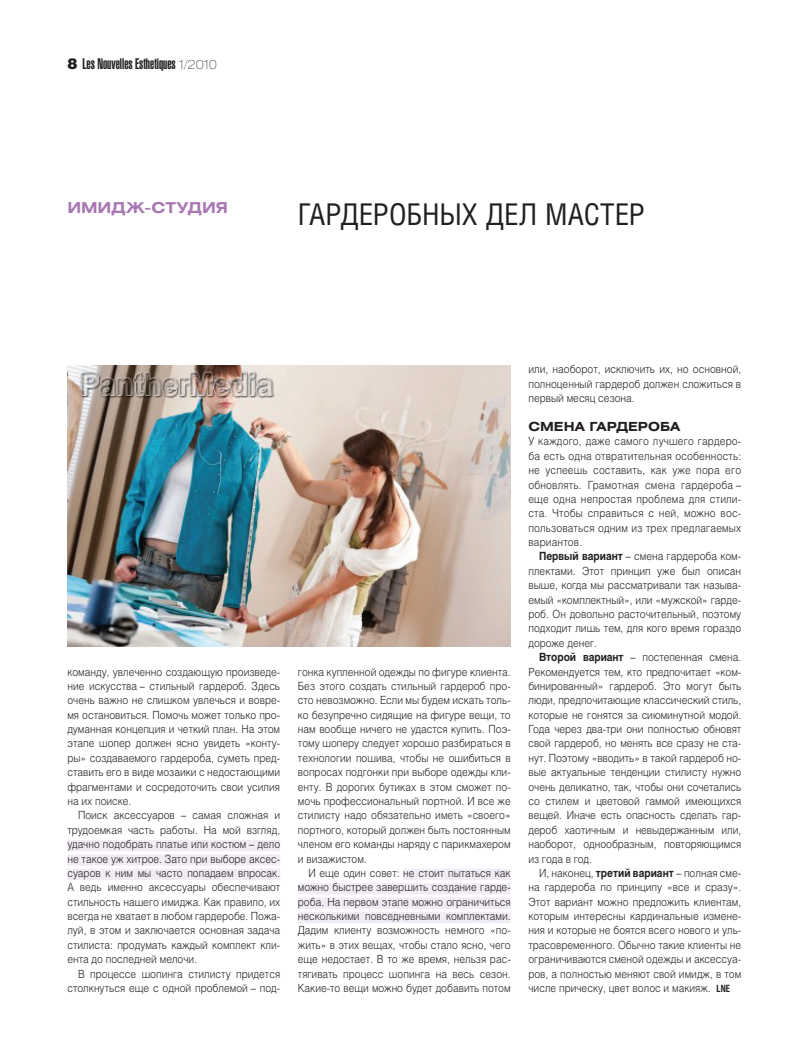
<style>
.page{position:relative;width:798px;height:1053px;background:#fff}
.page>*{position:absolute;margin:0;border:0;box-sizing:border-box;transform-origin:0 0}
.t1{font:30px "Helios Cond";letter-spacing:-.005em;color:#231f20}
.t2{font:15px "Helios Ultra Compressed";color:#231f20}
.t3{font:700 15px "Helios Ext";letter-spacing:-.01em;color:#a978b3}
.t4{font:700 12.5px "Helios Ext";color:#231f20}
.t5{font:300 11.25px/14.4px "Helios";color:#231f20;text-align:justify;scale:.9 1}
.s1{font-family:"Helios";font-weight:900}
.s2{font-family:"Helios Ext";font-weight:100;font-size:12.5px}
.s3{font-weight:700}
.s4{font-family:"Helios Cond";font-weight:700;font-size:10px}
</style>
<div class="page">
<div style="left:67px;top:840px;width:213px;height:11px;background:#f1ebf4"></div>
<div style="left:67px;top:854px;width:213px;height:11px;background:#f1ebf4"></div>
<div style="left:67px;top:868px;width:213px;height:12px;background:#f1ebf4"></div>
<div style="left:403px;top:868px;width:107px;height:12px;background:#f1ebf4"></div>
<div style="left:298px;top:883px;width:212px;height:11px;background:#f1ebf4"></div>
<div style="left:298px;top:897px;width:212px;height:11px;background:#f1ebf4"></div>
<div style="left:298px;top:911px;width:212px;height:12px;background:#f1ebf4"></div>
<img style="left:67px;top:366px;width:443px;height:280px">
<h2 class="t2" style="left:67px;top:59px;width:151px"><span class="s1">8</span> Les Nouvelles Esthetiques <span class="s2">1/2010</span></h2>
<h2 class="t3" style="left:67px;top:202px;width:162px">ИМИДЖ-СТУДИЯ</h2>
<h1 class="t1" style="left:298px;top:203px;width:349px">ГАРДЕРОБНЫХ ДЕЛ МАСТЕР</h1>
<p class="t5" style="left:67px;top:665px;width:238px">команду, увлеченно создающую произведе&shy;ние искусства – стильный гардероб. Здесь очень важно не слишком увлечься и вовре&shy;мя остановиться. Помочь может только про&shy;думанная концепция и четкий план. На этом этапе шопер должен ясно увидеть «конту&shy;ры» создаваемого гардероба, суметь пред&shy;ставить его в виде мозаики с недостающими фрагментами и сосредоточить свои усилия на их поиске.</p>
<p class="t5" style="left:67px;top:809px;width:238px;text-indent:11px">Поиск аксессуаров – самая сложная и трудоемкая часть работы. На мой взгляд, удачно подобрать платье или костюм – дело не такое уж хитрое. Зато при выборе аксес&shy;суаров к ним мы часто попадаем впросак.<br>А ведь именно аксессуары обеспечивают стильность нашего имиджа. Как правило, их всегда не хватает в любом гардеробе. Пожа&shy;луй, в этом и заключается основная задача стилиста: продумать каждый комплект кли&shy;ента до последней мелочи.</p>
<p class="t5" style="left:67px;top:967px;width:238px;text-align:right">В процессе шопинга стилисту придется столкнуться еще с одной проблемой – под-</p>
<p class="t5" style="left:298px;top:665px;width:238px">гонка купленной одежды по фигуре клиента.<br>Без этого создать стильный гардероб про&shy;сто невозможно. Если мы будем искать толь&shy;ко безупречно сидящие на фигуре вещи, то нам вообще ничего не удастся купить. Поэ&shy;тому шоперу следует хорошо разбираться в технологии пошива, чтобы не ошибиться в вопросах подгонки при выборе одежды кли&shy;енту. В дорогих бутиках в этом сможет по&shy;мочь профессиональный портной. И все же стилисту надо обязательно иметь «своего» портного, который должен быть постоянным членом его команды наряду с парикмахером и визажистом.</p>
<p class="t5" style="left:298px;top:866px;width:238px;text-indent:11px">И еще один совет: не стоит пытаться как можно быстрее завершить создание гарде&shy;роба. На первом этапе можно ограничиться несколькими повседневными комплектами.<br>Дадим клиенту возможность немного «по&shy;жить» в этих вещах, чтобы стало ясно, чего еще недостает. В то же время, нельзя рас&shy;тягивать процесс шопинга на весь сезон.<br>Какие-то вещи можно будет добавить потом</p>
<p class="t5" style="left:528px;top:363px;width:238px">или, наоборот, исключить их, но основной, полноценный гардероб должен сложиться в первый месяц сезона.</p>
<p class="t4" style="left:528px;top:421px;width:153px">СМЕНА ГАРДЕРОБА</p>
<p class="t5" style="left:528px;top:435px;width:238px">У каждого, даже самого лучшего гардеро&shy;ба есть одна отвратительная особенность: не успеешь составить, как уже пора его обновлять. Грамотная смена гардероба – еще одна непростая проблема для стили&shy;ста. Чтобы справиться с ней, можно вос&shy;пользоваться одним из трех предлагаемых вариантов.</p>
<p class="t5" style="left:528px;top:550px;width:238px;text-indent:11px"><span class="s3">Первый вариант</span> – смена гардероба ком&shy;плектами. Этот принцип уже был описан выше, когда мы рассматривали так называ&shy;емый «комплектный», или «мужской» гарде&shy;роб. Он довольно расточительный, поэтому подходит лишь тем, для кого время гораздо дороже денег.</p>
<p class="t5" style="left:528px;top:651px;width:238px;text-indent:11px"><span class="s3">Второй вариант</span> – постепенная смена.<br>Рекомендуется тем, кто предпочитает «ком&shy;бинированный» гардероб. Это могут быть люди, предпочитающие классический стиль, которые не гонятся за сиюминутной модой.<br>Года через два-три они полностью обновят свой гардероб, но менять все сразу не ста&shy;нут. Поэтому «вводить» в такой гардероб но&shy;вые актуальные тенденции стилисту нужно очень деликатно, так, чтобы они сочетались со стилем и цветовой гаммой имеющихся вещей. Иначе есть опасность сделать гар&shy;дероб хаотичным и невыдержанным или, наоборот, однообразным, повторяющимся из года в год.</p>
<p class="t5" style="left:528px;top:866px;width:238px;text-indent:11px">И, наконец, <span class="s3">третий вариант</span> – полная сме&shy;на гардероба по принципу «все и сразу».<br>Этот вариант можно предложить клиентам, которым интересны кардинальные измене&shy;ния и которые не боятся всего нового и уль&shy;трасовременного. Обычно такие клиенты не ограничиваются сменой одежды и аксессуа&shy;ров, а полностью меняют свой имидж, в том числе прическу, цвет волос и макияж. <span class="s4">LNE</span></p>
</div>
